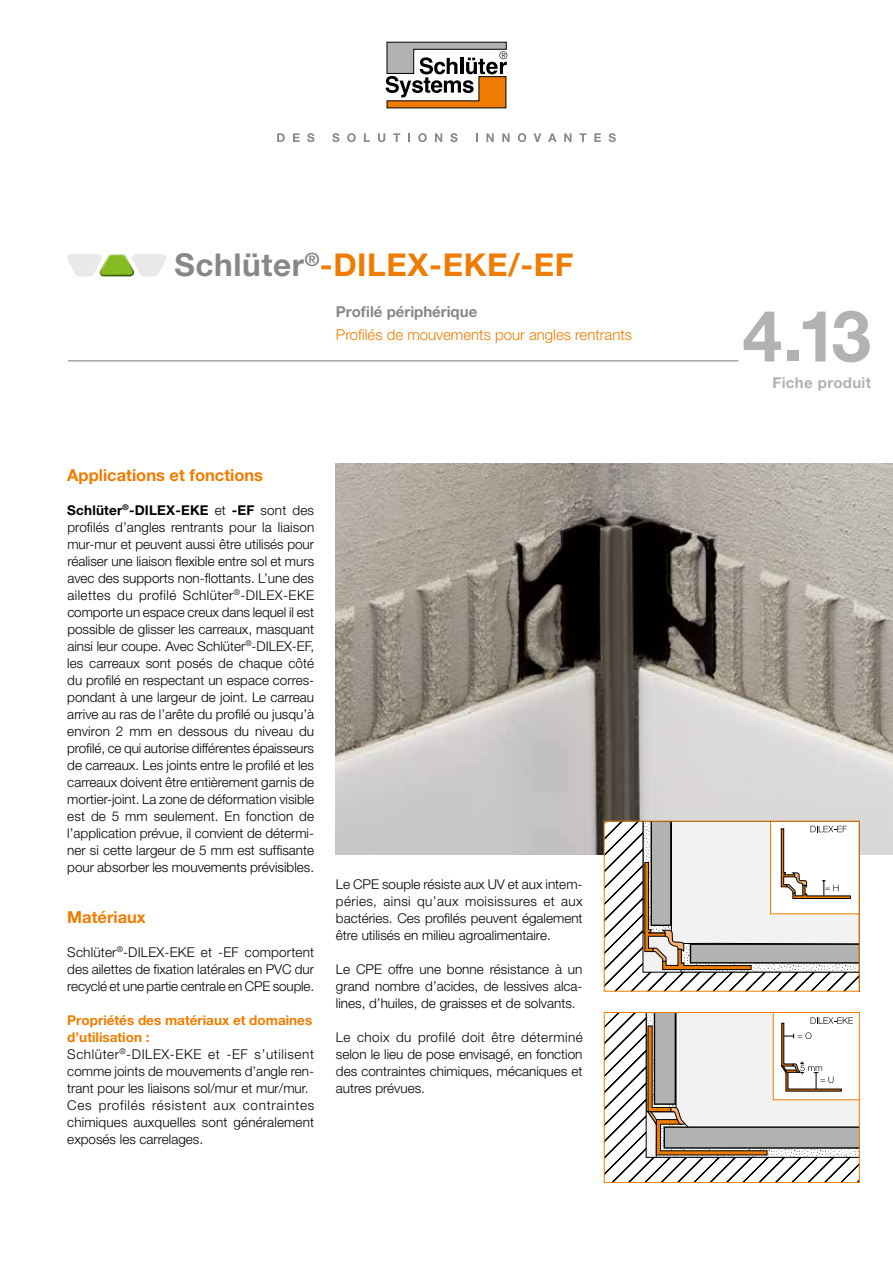
<style>
.page{position:relative;width:893px;height:1263px;background:#fff}
.page>*{position:absolute;margin:0;border:0;box-sizing:border-box;transform-origin:0 0}
.t1{font:700 71.25px "Helvetica Neue LT Pro";color:#b1b2b3}
.t2{font:700 31.5px "Helvetica Neue LT Pro";letter-spacing:.02em;color:#ef7c00}
.t3{font:700 16.5px "Helvetica Neue LT Pro";color:#ef7c00}
.t4{font:300 15px "Helvetica Neue LT Pro";color:#ef7c00}
.t5{font:700 15px "Helvetica Neue LT Pro";color:#868786}
.t6{font:700 15px "Helvetica Neue LT Pro";letter-spacing:.02em;color:#b1b2b3}
.t7{font:300 13.5px/17px "Helvetica Neue LT Pro";color:#000;text-align:justify}
.s1{color:#868786}
.s2{font-weight:700}
.s3{font-weight:700;color:#ef7c00}
</style>
<div class="page">
<img style="left:336px;top:463px;width:557px;height:392px">
<svg style="left:604px;top:1012px;width:255px;height:170px"></svg>
<svg style="left:606px;top:823px;width:252px;height:166px"></svg>
<div style="left:604px;top:821px;width:256px;height:170px;border:1px solid #ef7c00"></div>
<svg style="left:386px;top:42px;width:121px;height:66px"></svg>
<svg style="left:277px;top:133px;width:8px;height:9px"></svg>
<svg style="left:293px;top:133px;width:6px;height:9px"></svg>
<svg style="left:307px;top:133px;width:7px;height:9px"></svg>
<svg style="left:332px;top:133px;width:7px;height:9px"></svg>
<svg style="left:347px;top:133px;width:9px;height:9px"></svg>
<svg style="left:364px;top:133px;width:6px;height:9px"></svg>
<svg style="left:378px;top:133px;width:7px;height:9px"></svg>
<svg style="left:393px;top:133px;width:7px;height:9px"></svg>
<svg style="left:408px;top:133px;width:2px;height:9px"></svg>
<svg style="left:418px;top:133px;width:9px;height:9px"></svg>
<svg style="left:435px;top:133px;width:7px;height:9px"></svg>
<svg style="left:450px;top:133px;width:8px;height:9px"></svg>
<svg style="left:476px;top:133px;width:2px;height:9px"></svg>
<svg style="left:486px;top:133px;width:8px;height:9px"></svg>
<svg style="left:502px;top:133px;width:8px;height:9px"></svg>
<svg style="left:518px;top:133px;width:8px;height:9px"></svg>
<svg style="left:534px;top:133px;width:7px;height:9px"></svg>
<svg style="left:548px;top:133px;width:8px;height:9px"></svg>
<svg style="left:564px;top:133px;width:7px;height:9px"></svg>
<svg style="left:579px;top:133px;width:7px;height:9px"></svg>
<svg style="left:594px;top:133px;width:7px;height:9px"></svg>
<svg style="left:609px;top:133px;width:7px;height:9px"></svg>
<hr style="left:68px;top:360px;width:670px;height:1px;background:#868786">
<svg style="left:67px;top:254px;width:99px;height:22px"></svg>
<h2 class="t2" style="left:174px;top:246px;width:401px"><span class="s1">Schlüter</span><sup>®</sup>-DILEX-EKE/-EF</h2>
<p class="t5" style="left:336px;top:303px;width:143px">Profilé périphérique</p>
<p class="t4" style="left:336px;top:326px;width:298px">Profilés de mouvements pour angles rentrants</p>
<p class="t3" style="left:67px;top:464px;width:197px">Applications et fonctions</p>
<p class="t7" style="left:67px;top:501px;width:248px"><span class="s2">Schlüter</span><sup>®</sup><span class="s2">-DILEX-EKE</span> et <span class="s2">-EF</span> sont des profilés d’angles rentrants pour la liaison mur-mur et peuvent aussi être utilisés pour réaliser une liaison flexible entre sol et murs avec des supports non-flottants. L’une des ailettes du profilé Schlüter<sup>®</sup>-DILEX-EKE comporte un espace creux dans lequel il est possible de glisser les carreaux, masquant ainsi leur coupe. Avec Schlüter<sup>®</sup>-DILEX-EF, les carreaux sont posés de chaque côté du profilé en respectant un espace corres&shy;pondant à une largeur de joint. Le carreau arrive au ras de l’arête du profilé ou jusqu’à environ 2 mm en dessous du niveau du profilé, ce qui autorise différentes épaisseurs de carreaux. Les joints entre le profilé et les carreaux doivent être entièrement garnis de mortier-joint. La zone de déformation visible est de 5 mm seulement. En fonction de l’application prévue, il convient de détermi&shy;ner si cette largeur de 5 mm est suffisante pour absorber les mouvements prévisibles.</p>
<p class="t3" style="left:67px;top:907px;width:80px">Matériaux</p>
<p class="t7" style="left:67px;top:943px;width:248px">Schlüter<sup>®</sup>-DILEX-EKE et -EF comportent des ailettes de fixation latérales en PVC dur recyclé et une partie centrale en CPE souple.</p>
<p class="t7" style="left:67px;top:1011px;width:248px;text-align:left"><span class="s3">Propriétés des matériaux et domaines d’utilisation :<br></span>Schlüter<sup>®</sup>-DILEX-EKE et -EF s’utilisent comme joints de mouvements d’angle ren&shy;trant pour les liaisons sol/mur et mur/mur.<br>Ces profilés résistent aux contraintes chimiques auxquelles sont généralement exposés les carrelages.</p>
<p class="t7" style="left:336px;top:875px;width:248px">Le CPE souple résiste aux UV et aux intem&shy;péries, ainsi qu’aux moisissures et aux bactéries. Ces profilés peuvent également être utilisés en milieu agroalimentaire.</p>
<p class="t7" style="left:336px;top:960px;width:248px">Le CPE offre une bonne résistance à un grand nombre d’acides, de lessives alca&shy;lines, d’huiles, de graisses et de solvants.</p>
<p class="t7" style="left:336px;top:1028px;width:248px">Le choix du profilé doit être déterminé selon le lieu de pose envisagé, en fonction des contraintes chimiques, mécaniques et autres prévues.</p>
<h1 class="t1" style="left:742px;top:292px;width:130px">4.13</h1>
<p class="t6" style="left:773px;top:373px;width:100px">Fiche produit</p>
</div>
